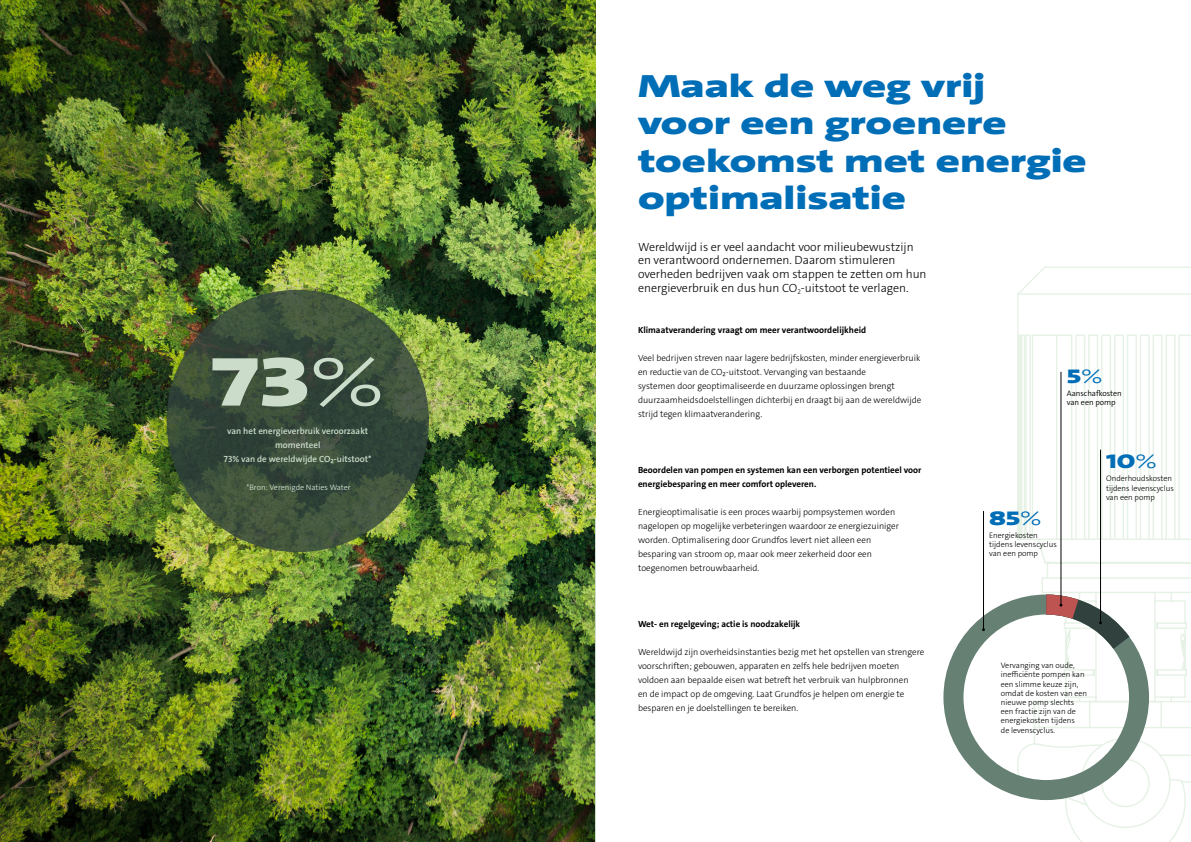
<style>
.page{position:relative;width:1191px;height:842px;background:#fff}
.page>*{position:absolute;margin:0;border:0;box-sizing:border-box;transform-origin:0 0}
.t1{font:900 70px "Grundfos The Sans Extd";color:#cbddca}
.t2{font:900 32.5px/37.4px "Grundfos The Sans Extd";color:#006eb7}
.t3{font:900 20px "Grundfos The Sans Extd";color:#006eb7}
.t4{font:300 12px/13.8px "Grundfos The Sans";color:#000}
.t5{font:300 9px/14px "Grundfos The Sans";color:#000}
.t6{font:700 9px/14px "Grundfos The Sans";color:#000}
.t7{font:600 9px/14px "Grundfos The Sans";color:#cbddca;text-align:center}
.t8{font:300 8px/9.2px "Grundfos The Sans";color:#000}
.t9{font:300 8px "Grundfos The Sans";color:#cbddca}
.t10{font:300 8px/9.2px "Grundfos The Sans";color:#000}
.s1{font-weight:300}
</style>
<div class="page">
<img style="left:0;top:0;width:595px;height:842px">
<svg style="left:166px;top:290px;width:263px;height:262px;background:#3a4d3a"></svg>
<svg style="left:1017px;top:579px;width:174px;height:263px"></svg>
<svg style="left:1017px;top:266px;width:174px;height:313px"></svg>
<div style="left:943px;top:594px;width:206px;height:206px;border:20px solid #668074;border-radius:50%"></div>
<hr style="left:1060px;top:372px;width:1px;height:233px;background:#000">
<hr style="left:1100px;top:450px;width:1px;height:173px;background:#000">
<svg style="left:1026px;top:584px;width:123px;height:87px"></svg>
<hr style="left:983px;top:511px;width:1px;height:119px;background:#000">
<h1 class="t1" style="left:211px;top:337px;width:175px">73<span class="s1">%</span></h1>
<p class="t7" style="left:224px;top:424px;width:149px">van het energieverbruik veroorzaakt momenteel<br>73% van de wereldwijde CO₂-uitstoot*</p>
<p class="t9" style="left:246px;top:482px;width:106px">*Bron: Verenigde Naties Water</p>
<h2 class="t2" style="left:638px;top:68px;width:450px">Maak de weg vrij<br>voor een groenere toekomst met energie optimalisatie</h2>
<h3 class="t4" style="left:638px;top:240px;width:290px">Wereldwijd is er veel aandacht voor milieubewustzijn en verantwoord ondernemen. Daarom stimuleren overheden bedrijven vaak om stappen te zetten om hun energieverbruik en dus hun CO<sub>2</sub>-uitstoot te verlagen.</h3>
<p class="t6" style="left:638px;top:323px;width:229px">Klimaatverandering vraagt om meer verantwoordelijkheid</p>
<p class="t5" style="left:638px;top:351px;width:285px">Veel bedrijven streven naar lagere bedrijfskosten, minder energieverbruik en reductie van de CO₂-uitstoot. Vervanging van bestaande<br>systemen door geoptimaliseerde en duurzame oplossingen brengt duurzaamheidsdoelstellingen dichterbij en draagt bij aan de wereldwijde strijd tegen klimaatverandering.</p>
<h3 class="t3" style="left:1066px;top:363px;width:37px">5<span class="s1">%</span></h3>
<p class="t10" style="left:1066px;top:389px;width:56px">Aanschafkosten van een pomp</p>
<p class="t6" style="left:638px;top:463px;width:285px">Beoordelen van pompen en systemen kan een verborgen potentieel voor energiebesparing en meer comfort opleveren.</p>
<p class="t5" style="left:638px;top:505px;width:262px">Energieoptimalisatie is een proces waarbij pompsystemen worden nagelopen op mogelijke verbeteringen waardoor ze energiezuiniger worden. Optimalisering door Grundfos levert niet alleen een besparing van stroom op, maar ook meer zekerheid door een toegenomen betrouwbaarheid.</p>
<p class="t6" style="left:638px;top:617px;width:164px">Wet- en regelgeving; actie is noodzakelijk</p>
<p class="t5" style="left:638px;top:645px;width:288px">Wereldwijd zijn overheidsinstanties bezig met het opstellen van strengere voorschriften; gebouwen, apparaten en zelfs hele bedrijven moeten voldoen aan bepaalde eisen wat betreft het verbruik van hulpbronnen<br>en de impact op de omgeving. Laat Grundfos je helpen om energie te besparen en je doelstellingen te bereiken.</p>
<h3 class="t3" style="left:989px;top:505px;width:54px">85<span class="s1">%</span></h3>
<p class="t8" style="left:989px;top:531px;width:69px">Energiekosten tijdens levenscyclus van een pomp</p>
<h3 class="t3" style="left:1106px;top:448px;width:52px">10<span class="s1">%</span></h3>
<p class="t8" style="left:1106px;top:474px;width:69px">Onderhoudskosten tijdens levenscyclus van een pomp</p>
<p class="t8" style="left:1001px;top:661px;width:88px">Vervanging van oude, inefficiënte pompen kan een slimme keuze zijn, omdat de kosten van een nieuwe pomp slechts een fractie zijn van de energiekosten tijdens<br>de levenscyclus.</p>
</div>
